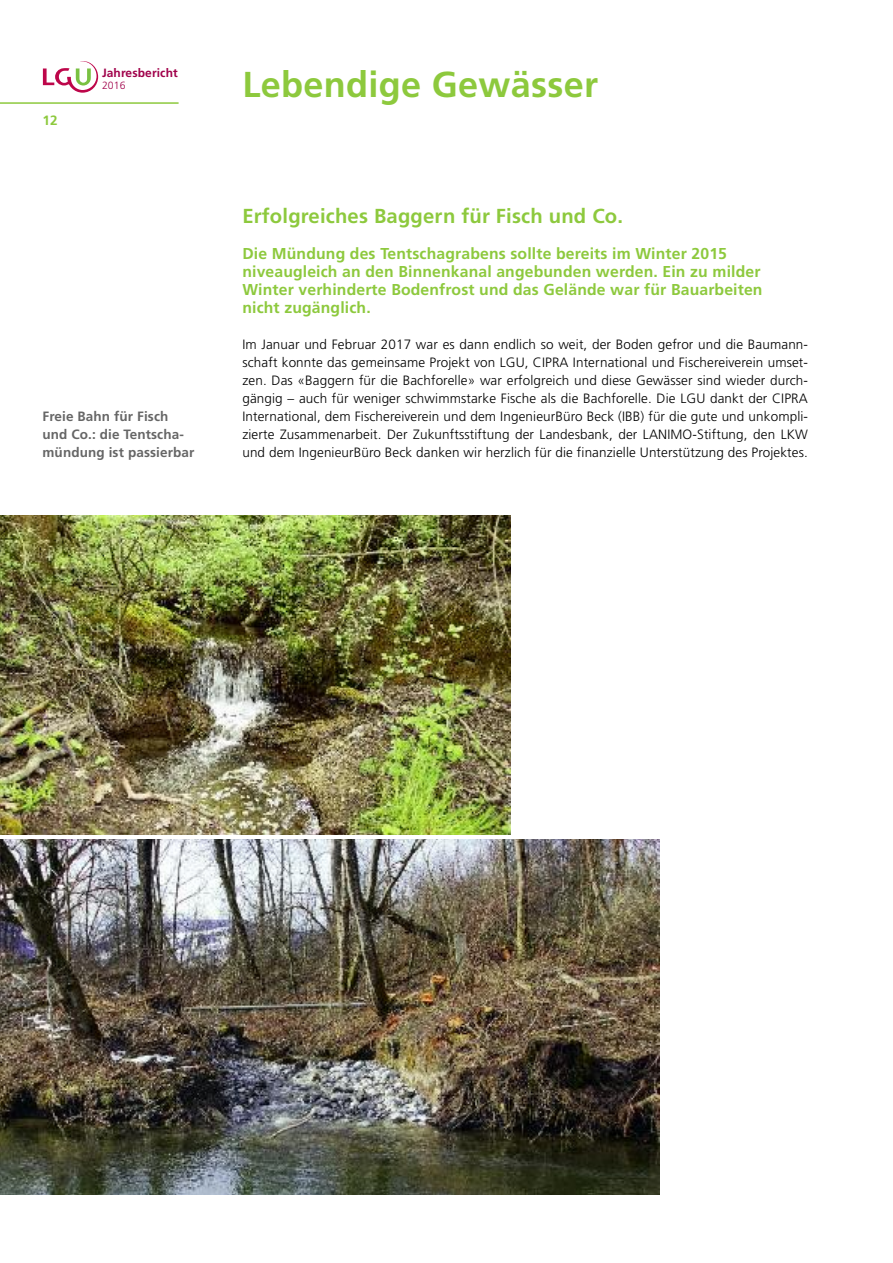
<style>
.page{position:relative;width:893px;height:1263px;background:#fff}
.page>*{position:absolute;margin:0;border:0;box-sizing:border-box;transform-origin:0 0}
.t1{font:700 36px "Frutiger";letter-spacing:.01em;color:#8dc93d}
.t2{font:700 20.25px "Frutiger";letter-spacing:.01em;color:#8dc93d}
.t3{font:700 15.75px/18px "Frutiger";letter-spacing:.01em;color:#8dc93d}
.t4{font:300 13.5px/18px "Frutiger";letter-spacing:.01em;color:#000;text-align:justify}
.t5{font:700 13.5px/18px "Frutiger";letter-spacing:.01em;color:#666}
.t6{font:700 13.5px "Frutiger";color:#8dc93d}
.t7{font:700 12px "Frutiger";letter-spacing:.01em;color:#a0004a}
.t8{font:300 10.5px "Frutiger";color:#a0004a}
</style>
<div class="page">
<svg style="left:43px;top:61px;width:55px;height:32px"></svg>
<hr style="left:0;top:102px;width:179px;height:2px;background:#8dc93d">
<img style="left:0;top:515px;width:510px;height:320px">
<img style="left:0;top:839px;width:659px;height:356px">
<p class="t6" style="left:43px;top:115px;width:17px">12</p>
<p class="t7" style="left:102px;top:68px;width:77px">Jahresbericht</p>
<p class="t8" style="left:102px;top:81px;width:25px">2016</p>
<p class="t5" style="left:43px;top:408px;width:153px">Freie Bahn für Fisch und Co.: die Tentscha&shy;mündung ist passierbar</p>
<h1 class="t1" style="left:242px;top:70px;width:357px">Lebendige Gewässer</h1>
<h2 class="t2" style="left:242px;top:208px;width:382px">Erfolgreiches Baggern für Fisch und Co.</h2>
<p class="t3" style="left:242px;top:246px;width:522px">Die Mündung des Tentschagrabens sollte bereits im Winter 2015 niveaugleich an den Binnenkanal angebunden werden. Ein zu milder Winter verhinderte Bodenfrost und das Gelände war für Bauarbeiten nicht zugänglich.</p>
<p class="t4" style="left:242px;top:336px;width:567px">Im Januar und Februar 2017 war es dann endlich so weit, der Boden gefror und die Baumann&shy;schaft konnte das gemeinsame Projekt von LGU, CIPRA International und Fischereiverein umset&shy;zen. Das «Baggern für die Bachforelle» war erfolgreich und diese Gewässer sind wieder durch&shy;gängig – auch für weniger schwimmstarke Fische als die Bachforelle. Die LGU dankt der CIPRA International, dem Fischereiverein und dem IngenieurBüro Beck (IBB) für die gute und unkompli&shy;zierte Zusammenarbeit. Der Zukunftsstiftung der Landesbank, der LANIMO-Stiftung, den LKW und dem IngenieurBüro Beck danken wir herzlich für die finanzielle Unterstützung des Projektes.</p>
</div>
